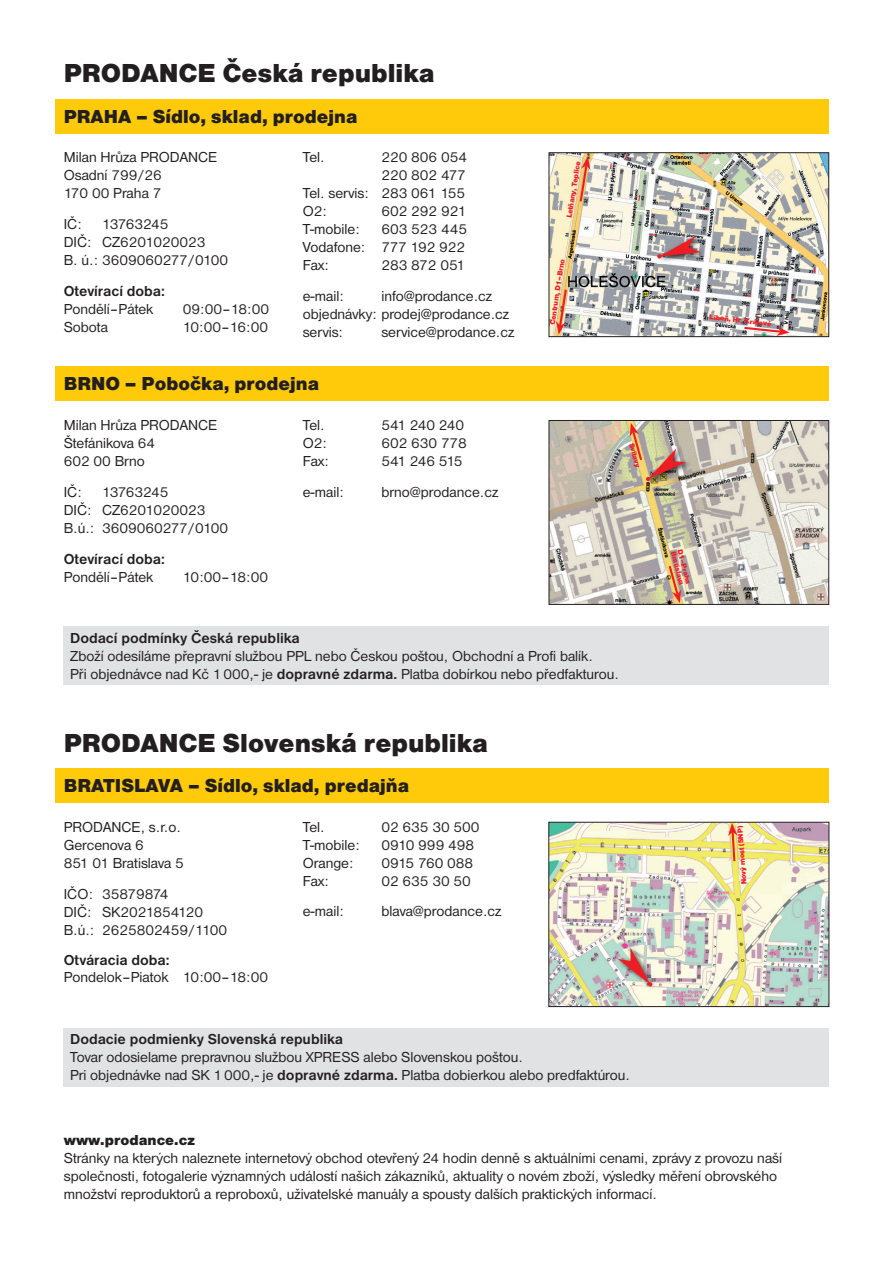
<style>
.page{position:relative;width:893px;height:1263px;background:#fff}
.page>*{position:absolute;margin:0;border:0;box-sizing:border-box;transform-origin:0 0}
.t1{font:27px "Nimbus Sans DOT Blac";color:#231f20}
.t2{font:19.5px "Nimbus Sans DOT Blac";color:#231f20}
.t3{font:15px/18px "Nimbus Sans DOT";color:#231f20}
.t4{font:700 15px "Nimbus Sans DOT";color:#231f20}
.t5{font:15px "Nimbus Sans DOT Blac";color:#231f20}
.t6{font:15px "Nimbus Sans DOT";letter-spacing:-.03em;color:#231f20}
.t7{font:15px "Nimbus Sans DOT";letter-spacing:-.06em;color:#231f20}
.t8{font:7.5px "Nimbus Sans DOT Blac";color:#ee1d23}
.s1{font-weight:700}
</style>
<div class="page">
<div style="left:55px;top:99px;width:774px;height:34px;background:#feca0a"></div>
<div style="left:55px;top:367px;width:774px;height:34px;background:#feca0a"></div>
<div style="left:55px;top:769px;width:774px;height:34px;background:#feca0a"></div>
<div style="left:64px;top:626px;width:765px;height:59px;background:#e1e2e4"></div>
<div style="left:64px;top:1028px;width:765px;height:59px;background:#e1e2e4"></div>
<img style="left:551px;top:154px;width:276px;height:181px">
<div style="left:549px;top:152px;width:280px;height:185px;border:1px solid #231f20"></div>
<img style="left:657px;top:233px;width:49px;height:30px">
<img style="left:551px;top:422px;width:276px;height:181px">
<div style="left:549px;top:420px;width:280px;height:185px;border:1px solid #231f20"></div>
<img style="left:551px;top:824px;width:276px;height:181px">
<div style="left:549px;top:822px;width:280px;height:185px;border:1px solid #231f20"></div>
<img style="left:646px;top:446px;width:46px;height:39px">
<svg style="left:657px;top:236px;width:44px;height:22px"></svg>
<img style="left:615px;top:946px;width:41px;height:44px">
<svg style="left:618px;top:948px;width:34px;height:38px"></svg>
<svg style="left:578px;top:156px;width:12px;height:48px"></svg>
<svg style="left:556px;top:287px;width:12px;height:48px"></svg>
<svg style="left:742px;top:326px;width:48px;height:10px"></svg>
<svg style="left:630px;top:423px;width:56px;height:58px;background:#bfa389"></svg>
<svg style="left:667px;top:564px;width:14px;height:39px"></svg>
<svg style="left:728px;top:823px;width:9px;height:40px"></svg>
<h1 class="t1" style="left:64px;top:57px;width:372px">PRODANCE Česká republika</h1>
<h2 class="t2" style="left:64px;top:104px;width:295px">PRAHA – Sídlo, sklad, prodejna</h2>
<p class="t3" style="left:64px;top:150px;width:155px">Milan Hrůza PRODANCE<br>Osadní 799/26<br>170 00 Praha 7</p>
<p class="t3" style="left:64px;top:216px;width:20px">IČ:</p>
<p class="t3" style="left:64px;top:216px;width:166px;text-indent:38px">13763245<br>DIČ: CZ6201020023<br>B. ú.: 3609060277/0100</p>
<p class="t4" style="left:64px;top:282px;width:103px">Otevírací doba:</p>
<p class="t3" style="left:64px;top:301px;width:91px">Pondělí–Pátek</p>
<p class="t3" style="left:183px;top:301px;width:88px">09:00–18:00</p>
<p class="t3" style="left:64px;top:319px;width:46px">Sobota</p>
<p class="t3" style="left:183px;top:319px;width:87px">10:00–16:00</p>
<p class="t3" style="left:303px;top:150px;width:23px">Tel.</p>
<p class="t3" style="left:381px;top:150px;width:87px">220 806 054</p>
<p class="t3" style="left:381px;top:168px;width:86px">220 802 477</p>
<p class="t3" style="left:303px;top:186px;width:164px">Tel. servis: 283 061 155</p>
<p class="t3" style="left:303px;top:204px;width:26px">O2:</p>
<p class="t3" style="left:381px;top:204px;width:86px">602 292 921</p>
<p class="t3" style="left:303px;top:222px;width:59px">T-mobile:</p>
<p class="t3" style="left:303px;top:222px;width:166px;text-align:justify;text-indent:79px">603 523 445<br>Vodafone: 777 192 922<br>Fax:</p>
<p class="t3" style="left:381px;top:258px;width:85px">283 872 051</p>
<p class="t3" style="left:303px;top:288px;width:208px;text-indent:79px">info@prodance.cz objednávky: prodej@prodance.cz servis:</p>
<p class="t3" style="left:303px;top:288px;width:43px">e-mail:</p>
<p class="t3" style="left:381px;top:324px;width:134px">service@prodance.cz</p>
<h2 class="t2" style="left:64px;top:372px;width:257px">BRNO – Pobočka, prodejna</h2>
<p class="t3" style="left:64px;top:417px;width:155px">Milan Hrůza PRODANCE<br>Štefánikova 64<br>602 00 Brno</p>
<p class="t3" style="left:64px;top:484px;width:20px">IČ:</p>
<p class="t3" style="left:303px;top:417px;width:23px">Tel.</p>
<p class="t6" style="left:381px;top:420px;width:84px">541 240 240</p>
<p class="t3" style="left:303px;top:435px;width:26px">O2:</p>
<p class="t3" style="left:381px;top:435px;width:87px">602 630 778</p>
<p class="t3" style="left:303px;top:453px;width:28px">Fax:</p>
<p class="t7" style="left:381px;top:456px;width:83px">541 246 515</p>
<p class="t3" style="left:303px;top:484px;width:43px">e-mail:</p>
<p class="t3" style="left:381px;top:484px;width:118px">brno@prodance.cz</p>
<p class="t3" style="left:64px;top:484px;width:166px;text-indent:38px">13763245<br>DIČ: CZ6201020023<br>B.ú.: 3609060277/0100</p>
<p class="t4" style="left:64px;top:550px;width:103px">Otevírací doba:</p>
<p class="t3" style="left:64px;top:569px;width:91px">Pondělí–Pátek</p>
<p class="t3" style="left:183px;top:569px;width:87px">10:00–18:00</p>
<p class="t8" style="left:565px;top:217px;width:59px;rotate:-81deg">Letňany, Teplice</p>
<p class="t8" style="left:548px;top:324px;width:68px;rotate:-81deg">Centrum, D1–Brno</p>
<p class="t8" style="left:636px;top:442px;width:27px;rotate:75deg">Svitavy</p>
<p class="t4" style="left:70px;top:628px;width:231px">Dodací podmínky Česká republika</p>
<p class="t3" style="left:70px;top:648px;width:550px">Zboží odesíláme přepravní službou PPL nebo Českou poštou, Obchodní a Profi balík.<br>Při objednávce nad Kč 1 000,- je <span class="s1">dopravné zdarma.</span> Platba dobírkou nebo předfakturou.</p>
<h1 class="t1" style="left:64px;top:726px;width:426px">PRODANCE Slovenská republika</h1>
<h2 class="t2" style="left:64px;top:774px;width:347px">BRATISLAVA – Sídlo, sklad, predajňa</h2>
<p class="t3" style="left:64px;top:819px;width:122px">PRODANCE, s.r.o.<br>Gercenova 6<br>851 01 Bratislava 5</p>
<p class="t3" style="left:64px;top:886px;width:165px">IČO: 35879874<br>DIČ: SK2021854120<br>B.ú.: 2625802459/1100</p>
<p class="t4" style="left:64px;top:951px;width:107px">Otváracia doba:</p>
<p class="t3" style="left:64px;top:969px;width:206px">Pondelok–Piatok 10:00–18:00</p>
<p class="t3" style="left:303px;top:819px;width:23px">Tel.</p>
<p class="t3" style="left:381px;top:819px;width:100px">02 635 30 500</p>
<p class="t3" style="left:303px;top:837px;width:59px">T-mobile:</p>
<p class="t3" style="left:381px;top:837px;width:94px">0910 999 498</p>
<p class="t3" style="left:303px;top:855px;width:52px">Orange:</p>
<p class="t3" style="left:381px;top:855px;width:93px">0915 760 088</p>
<p class="t3" style="left:303px;top:873px;width:28px">Fax:</p>
<p class="t3" style="left:381px;top:873px;width:91px">02 635 30 50</p>
<p class="t3" style="left:303px;top:903px;width:43px">e-mail:</p>
<p class="t3" style="left:381px;top:903px;width:122px">blava@prodance.cz</p>
<p class="t4" style="left:70px;top:1030px;width:274px">Dodacie podmienky Slovenská republika</p>
<p class="t3" style="left:70px;top:1050px;width:561px">Tovar odosielame prepravnou službou XPRESS alebo Slovenskou poštou.<br>Pri objednávke nad SK 1 000,- je <span class="s1">dopravné zdarma.</span> Platba dobierkou alebo predfaktúrou.</p>
<p class="t8" style="left:710px;top:312px;width:64px;rotate:7deg">Libeň, Hr. Králové</p>
<p class="t8" style="left:684px;top:548px;width:37px;rotate:76deg">D1–Praha</p>
<p class="t8" style="left:678px;top:550px;width:37px;rotate:76deg">Bratislava</p>
<p class="t8" style="left:739px;top:885px;width:60px;rotate:-94deg">Nový most (SNP)</p>
<p class="t5" style="left:64px;top:1131px;width:133px">www.prodance.cz</p>
<p class="t3" style="left:64px;top:1150px;width:720px">Stránky na kterých naleznete internetový obchod otevřený 24 hodin denně s aktuálními cenami, zprávy z provozu naší společnosti, fotogalerie významných událostí našich zákazníků, aktuality o novém zboží, výsledky měření obrovského množství reproduktorů a reproboxů, uživatelské manuály a spousty dalších praktických informací.</p>
</div>
